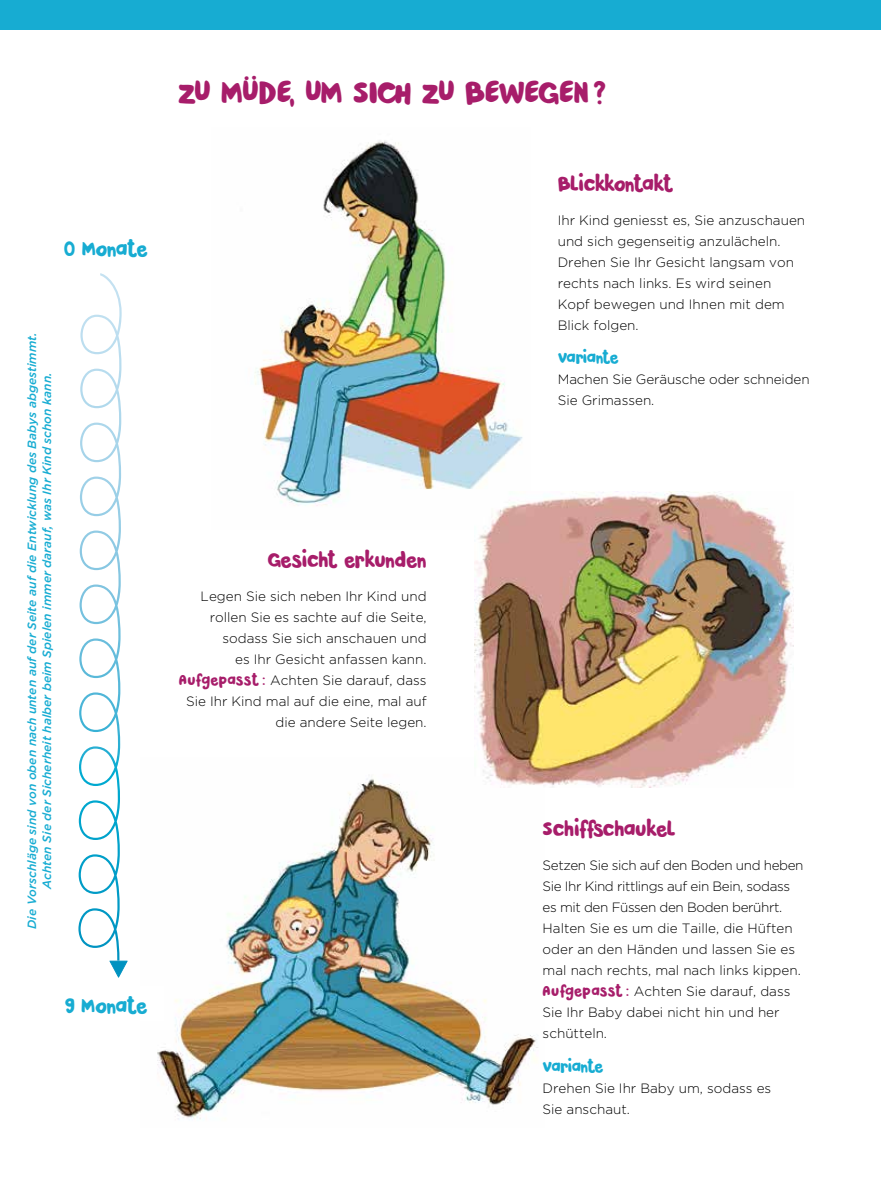
<style>
.page{position:relative;width:881px;height:1191px;background:#fff}
.page>*{position:absolute;margin:0;border:0;box-sizing:border-box;transform-origin:0 0}
.t1{font:33px "Pardesi";letter-spacing:-.03em;color:#a71d6a}
.t2{font:21px "Pardesi";letter-spacing:-.03em;color:#a71d6a}
.t3{font:21px "Pardesi";letter-spacing:-.03em;color:#17acd2}
.t4{font:16.5px "Pardesi";letter-spacing:-.05em;color:#17acd2}
.t5{font:300 13.5px/21px "Gotham";color:#000}
.t6{font:italic 500 12px/15px "Gotham";color:#17acd2;text-align:center}
.s1{font-family:"Pardesi";font-weight:400;font-size:15px;color:#a71d6a}
</style>
<div class="page">
<div style="left:0;top:0;width:880px;height:30px;background:#17acd2"></div>
<img style="left:255px;top:140px;width:268px;height:366px">
<img style="left:157px;top:779px;width:381px;height:340px">
<svg style="left:78px;top:275px;width:50px;height:702px"></svg>
<div style="left:49px;top:986px;width:114px;height:35px;background:#fff"></div>
<img style="left:474px;top:491px;width:319px;height:297px">
<h2 class="t3" style="left:64px;top:233px;width:85px">0 MONATE</h2>
<p class="t6" style="left:24px;top:929px;width:598px;rotate:-90deg">Die Vorschläge sind von oben nach unten auf der Seite auf die Entwicklung des Babys abgestimmt.<br>Achten Sie der Sicherheit halber beim Spielen immer darauf, was Ihr Kind schon kann.</p>
<h2 class="t3" style="left:65px;top:990px;width:84px">9 MONATE</h2>
<h1 class="t1" style="left:178px;top:68px;width:430px">ZU MÜDE, UM SICH ZU BEWEGEN ?</h1>
<h2 class="t2" style="left:267px;top:544px;width:161px">GESICHT ERKUNDEN</h2>
<p class="t5" style="left:179px;top:585px;width:249px;text-align:right">Legen Sie sich neben Ihr Kind und rollen Sie es sachte auf die Seite, sodass Sie sich anschauen und<br>es Ihr Gesicht anfassen kann.<br><span class="s1">AUFGEPASST :</span> Achten Sie darauf, dass<br>Sie Ihr Kind mal auf die eine, mal auf die andere Seite legen.</p>
<h2 class="t2" style="left:557px;top:168px;width:117px">BLICKKONTAKT</h2>
<p class="t5" style="left:557px;top:209px;width:249px">Ihr Kind geniesst es, Sie anzuschauen und sich gegenseitig anzulächeln.<br>Drehen Sie Ihr Gesicht langsam von rechts nach links. Es wird seinen<br>Kopf bewegen und Ihnen mit dem<br>Blick folgen.</p>
<p class="t4" style="left:557px;top:345px;width:62px">VARIANTE</p>
<p class="t5" style="left:557px;top:369px;width:253px">Machen Sie Geräusche oder schneiden<br>Sie Grimassen.</p>
<h2 class="t2" style="left:542px;top:813px;width:135px">SCHIFFSCHAUKEL</h2>
<p class="t5" style="left:542px;top:854px;width:262px">Setzen Sie sich auf den Boden und heben Sie Ihr Kind rittlings auf ein Bein, sodass es mit den Füssen den Boden berührt.<br>Halten Sie es um die Taille, die Hüften oder an den Händen und lassen Sie es mal nach rechts, mal nach links kippen.<br><span class="s1">AUFGEPASST :</span> Achten Sie darauf, dass Sie Ihr Baby dabei nicht hin und her schütteln.</p>
<p class="t4" style="left:542px;top:1053px;width:62px">VARIANTE</p>
<p class="t5" style="left:542px;top:1077px;width:230px">Drehen Sie Ihr Baby um, sodass es<br>Sie anschaut.</p>
</div>
